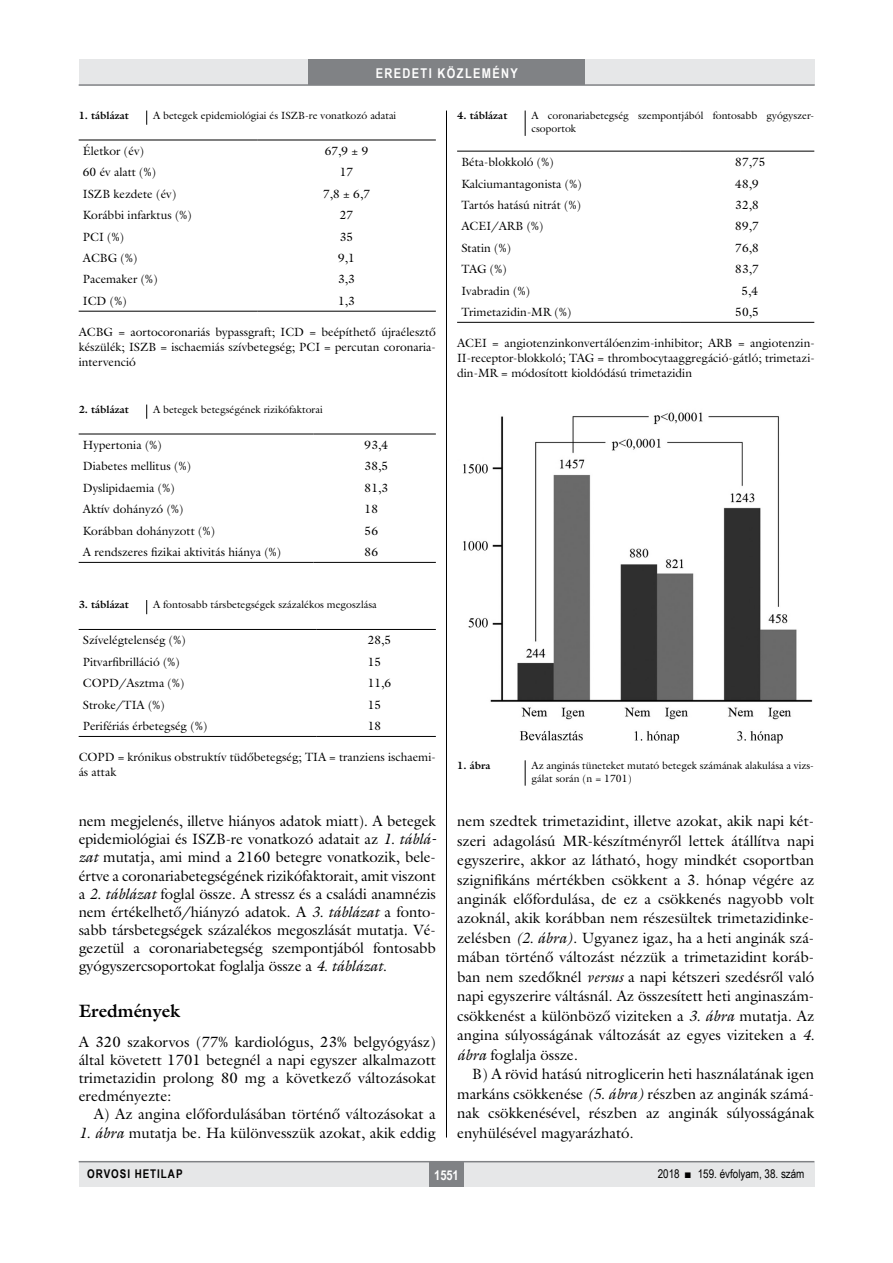
<style>
.page{position:relative;width:893px;height:1263px;background:#fff}
.page>*{position:absolute;margin:0;border:0;box-sizing:border-box;transform-origin:0 0}
.alcimbold{font:700 18px "Galliard Reg";color:#000}
.Body_Text{font:15px/19.5px "Galliard Reg";color:#000;text-align:justify}
.Body_tompa{font:15px/18.1px "Galliard Reg";color:#000;text-align:justify}
.t1{font:700 13.5px "Arial Narrow";letter-spacing:.1em;color:#fff}
.tabla{font:12px "Galliard Reg";color:#000}
.tompa_8_10{font:12px/15px "Galliard Reg";color:#000}
.t2{font:12px "Arial Narrow";color:#000}
.t3{font:700 12px "Arial Narrow";letter-spacing:.08em;color:#000}
.kepalairas2{font:10.5px/13.5px "Galliard Reg";color:#000}
.kepalairas1{font:700 10.5px "Galliard Reg";color:#000}
.s1{font-style:italic}
</style>
<div class="page">
<div style="left:79px;top:1161px;width:735px;height:25px;background:#e6e7e8"></div>
<div style="left:429px;top:1161px;width:34px;height:25px;background:#808285"></div>
<hr style="left:79px;top:1161px;width:735px;height:1px;background:#808285">
<div style="left:79px;top:60px;width:735px;height:25px;background:#e6e7e8"></div>
<div style="left:308px;top:60px;width:277px;height:25px;background:#808285"></div>
<hr style="left:79px;top:84px;width:736px;height:2px;background:#808285">
<hr style="left:446px;top:111px;width:1px;height:1026px;background:#000">
<svg style="left:146px;top:111px;width:1px;height:14px"></svg>
<hr style="left:79px;top:140px;width:178px;height:1px;background:#000">
<hr style="left:257px;top:140px;width:179px;height:1px;background:#000">
<hr style="left:79px;top:311px;width:178px;height:1px;background:#000">
<hr style="left:257px;top:311px;width:179px;height:1px;background:#000">
<svg style="left:146px;top:405px;width:1px;height:14px"></svg>
<hr style="left:79px;top:562px;width:235px;height:1px;background:#000">
<hr style="left:314px;top:562px;width:122px;height:1px;background:#000">
<hr style="left:79px;top:434px;width:235px;height:1px;background:#000">
<hr style="left:314px;top:434px;width:122px;height:1px;background:#000">
<svg style="left:146px;top:600px;width:1px;height:14px"></svg>
<hr style="left:79px;top:629px;width:238px;height:1px;background:#000">
<hr style="left:317px;top:629px;width:119px;height:1px;background:#000">
<hr style="left:79px;top:736px;width:238px;height:1px;background:#000">
<hr style="left:317px;top:736px;width:119px;height:1px;background:#000">
<svg style="left:525px;top:111px;width:1px;height:25px"></svg>
<hr style="left:457px;top:151px;width:223px;height:1px;background:#000">
<hr style="left:680px;top:151px;width:134px;height:1px;background:#000">
<hr style="left:457px;top:322px;width:223px;height:1px;background:#000">
<hr style="left:680px;top:322px;width:134px;height:1px;background:#000">
<img style="left:463px;top:412px;width:350px;height:332px">
<svg style="left:525px;top:760px;width:1px;height:26px"></svg>
<p class="t1" style="left:376px;top:63px;width:144px">EREDETI KÖZLEMÉNY</p>
<p class="kepalairas1" style="left:79px;top:109px;width:52px">1. táblázat</p>
<p class="kepalairas2" style="left:153px;top:109px;width:245px">A betegek epidemiológiai és ISZB-re vonatkozó adatai</p>
<p class="tabla" style="left:83px;top:143px;width:63px">Életkor (év)</p>
<p class="tabla" style="left:325px;top:143px;width:45px">67,9 ± 9</p>
<p class="tabla" style="left:83px;top:165px;width:75px">60 év alatt (%)</p>
<p class="tabla" style="left:340px;top:165px;width:15px">17</p>
<p class="tabla" style="left:83px;top:186px;width:95px">ISZB kezdete (év)</p>
<p class="tabla" style="left:323px;top:186px;width:49px">7,8 ± 6,7</p>
<p class="tabla" style="left:83px;top:208px;width:110px">Korábbi infarktus (%)</p>
<p class="tabla" style="left:340px;top:208px;width:15px">27</p>
<p class="tabla" style="left:83px;top:229px;width:43px">PCI (%)</p>
<p class="tabla" style="left:340px;top:229px;width:15px">35</p>
<p class="tabla" style="left:83px;top:250px;width:56px">ACBG (%)</p>
<p class="tabla" style="left:338px;top:250px;width:18px">9,1</p>
<p class="tabla" style="left:83px;top:272px;width:76px">Pacemaker (%)</p>
<p class="tabla" style="left:338px;top:272px;width:18px">3,3</p>
<p class="tabla" style="left:83px;top:293px;width:45px">ICD (%)</p>
<p class="tabla" style="left:338px;top:293px;width:18px">1,3</p>
<p class="tompa_8_10" style="left:79px;top:324px;width:359px">ACBG = aortocoronariás bypassgraft; ICD = beépíthető újraélesztő készülék; ISZB = ischaemiás szívbetegség; PCI = percutan coronaria&shy;intervenció</p>
<p class="kepalairas1" style="left:79px;top:403px;width:52px">2. táblázat</p>
<p class="kepalairas2" style="left:153px;top:402px;width:171px">A betegek betegségének rizikófaktorai</p>
<p class="tabla" style="left:83px;top:437px;width:80px">Hypertonia (%)</p>
<p class="tabla" style="left:365px;top:437px;width:25px">93,4</p>
<p class="tabla" style="left:83px;top:459px;width:110px">Diabetes mellitus (%)</p>
<p class="tabla" style="left:365px;top:459px;width:25px">38,5</p>
<p class="tabla" style="left:83px;top:480px;width:93px">Dyslipidaemia (%)</p>
<p class="tabla" style="left:365px;top:480px;width:25px">81,3</p>
<p class="tabla" style="left:83px;top:502px;width:102px">Aktív dohányzó (%)</p>
<p class="tabla" style="left:365px;top:502px;width:15px">18</p>
<p class="tabla" style="left:83px;top:523px;width:134px">Korábban dohányzott (%)</p>
<p class="tabla" style="left:365px;top:523px;width:15px">56</p>
<p class="tabla" style="left:83px;top:544px;width:200px">A rendszeres fizikai aktivitás hiánya (%)</p>
<p class="tabla" style="left:365px;top:544px;width:15px">86</p>
<p class="kepalairas1" style="left:79px;top:598px;width:52px">3. táblázat</p>
<p class="kepalairas2" style="left:153px;top:598px;width:225px">A fontosabb társbetegségek százalékos megoszlása</p>
<p class="tabla" style="left:83px;top:633px;width:104px">Szívelégtelenség (%)</p>
<p class="tabla" style="left:368px;top:633px;width:25px">28,5</p>
<p class="tabla" style="left:83px;top:654px;width:98px">Pitvarfibrilláció (%)</p>
<p class="tabla" style="left:368px;top:654px;width:15px">15</p>
<p class="tabla" style="left:83px;top:676px;width:103px">COPD/Asztma (%)</p>
<p class="tabla" style="left:368px;top:676px;width:25px">11,6</p>
<p class="tabla" style="left:83px;top:697px;width:83px">Stroke/TIA (%)</p>
<p class="tabla" style="left:368px;top:697px;width:15px">15</p>
<p class="tabla" style="left:83px;top:718px;width:126px">Perifériás érbetegség (%)</p>
<p class="tabla" style="left:368px;top:718px;width:15px">18</p>
<p class="tompa_8_10" style="left:79px;top:749px;width:359px">COPD = krónikus obstruktív tüdőbetegség; TIA = tranziens ischaemi&shy;ás attak</p>
<p class="Body_Text" style="left:79px;top:812px;width:359px;line-height:18.1px">nem megjelenés, illetve hiányos adatok miatt). A betegek epidemiológiai és ISZB-re vonatkozó adatait az <span class="s1">1. táblá&shy;zat</span> mutatja, ami mind a 2160 betegre vonatkozik, bele&shy;értve a coronariabetegségének rizikófaktorait, amit viszont a <span class="s1">2. táblázat</span> foglal össze. A stressz és a családi anamnézis nem értékelhető/hiányzó adatok. A <span class="s1">3. táblázat</span> a fonto&shy;sabb társbetegségek százalékos megoszlását mutatja. Vé&shy;gezetül a coronariabetegség szempontjából fontosabb gyógyszercsoportokat foglalja össze a <span class="s1">4. táblázat</span>.</p>
<p class="alcimbold" style="left:79px;top:999px;width:103px">Eredmények</p>
<p class="Body_tompa" style="left:79px;top:1032px;width:359px">A 320 szakorvos (77% kardiológus, 23% belgyógyász) által követett 1701 betegnél a napi egyszer alkalmazott trimetazidin prolong 80 mg a következő változásokat eredményezte:</p>
<p class="Body_Text" style="left:94px;top:1104px;width:344px">A) Az angina előfordulásában történő változásokat a</p>
<p class="Body_Text" style="left:79px;top:1122px;width:359px"><span class="s1">1. ábra</span> mutatja be. Ha különvesszük azokat, akik eddig</p>
<p class="kepalairas1" style="left:457px;top:109px;width:52px">4. táblázat</p>
<p class="kepalairas2" style="left:531px;top:109px;width:283px">A coronariabetegség szempontjából fontosabb gyógyszer&shy;csoportok</p>
<p class="tabla" style="left:461px;top:155px;width:94px">Béta-blokkoló (%)</p>
<p class="tabla" style="left:735px;top:155px;width:32px">87,75</p>
<p class="tabla" style="left:461px;top:176px;width:122px">Kalciumantagonista (%)</p>
<p class="tabla" style="left:735px;top:176px;width:25px">48,9</p>
<p class="tabla" style="left:461px;top:197px;width:121px">Tartós hatású nitrát (%)</p>
<p class="tabla" style="left:735px;top:197px;width:25px">32,8</p>
<p class="tabla" style="left:461px;top:219px;width:84px">ACEI/ARB (%)</p>
<p class="tabla" style="left:735px;top:219px;width:25px">89,7</p>
<p class="tabla" style="left:461px;top:240px;width:51px">Statin (%)</p>
<p class="tabla" style="left:735px;top:240px;width:25px">76,8</p>
<p class="tabla" style="left:461px;top:262px;width:47px">TAG (%)</p>
<p class="tabla" style="left:735px;top:262px;width:25px">83,7</p>
<p class="tabla" style="left:461px;top:283px;width:70px">Ivabradin (%)</p>
<p class="tabla" style="left:741px;top:283px;width:18px">5,4</p>
<p class="tabla" style="left:461px;top:304px;width:112px">Trimetazidin-MR (%)</p>
<p class="tabla" style="left:735px;top:304px;width:25px">50,5</p>
<p class="tompa_8_10" style="left:457px;top:335px;width:359px;text-align:justify">ACEI = angiotenzinkonvertálóenzim-inhibitor; ARB = angiotenzin-II-receptor-blokkoló; TAG = thrombocytaaggregáció-gátló; trimetazi&shy;din-MR = módosított kioldódású trimetazidin</p>
<p class="kepalairas1" style="left:457px;top:758px;width:35px">1. ábra</p>
<p class="kepalairas2" style="left:531px;top:758px;width:284px">Az anginás tüneteket mutató betegek számának alakulása a vizs&shy;gálat során (n = 1701)</p>
<p class="Body_Text" style="left:457px;top:811px;width:359px">nem szedtek trimetazidint, illetve azokat, akik napi két&shy;szeri adagolású MR-készítményről lettek átállítva napi egyszerire, akkor az látható, hogy mindkét csoportban szignifikáns mértékben csökkent a 3. hónap végére az anginák előfordulása, de ez a csökkenés nagyobb volt azoknál, akik korábban nem részesültek trimetazidinke&shy;zelésben <span class="s1">(2. ábra)</span>. Ugyanez igaz, ha a heti anginák szá&shy;mában történő változást nézzük a trimetazidint koráb&shy;ban nem szedőknél <span class="s1">versus</span> a napi kétszeri szedésről való napi egyszerire váltásnál. Az összesített heti anginaszám&shy;csökkenést a különböző viziteken a <span class="s1">3. ábra</span> mutatja. Az angina súlyosságának változását az egyes viziteken a <span class="s1">4. ábra</span> foglalja össze.</p>
<p class="Body_Text" style="left:457px;top:1064px;width:359px;text-indent:15px">B) A rövid hatású nitroglicerin heti használatának igen markáns csökkenése <span class="s1">(5. ábra)</span> részben az anginák számá&shy;nak csökkenésével, részben az anginák súlyosságának enyhülésével magyarázható.</p>
<p class="t3" style="left:87px;top:1165px;width:97px">ORVOSI HETILAP</p>
<p class="t1" style="left:434px;top:1165px;width:26px">1551</p>
<p class="t2" style="left:658px;top:1165px;width:148px">2018 ■ 159. évfolyam, 38. szám</p>
</div>
